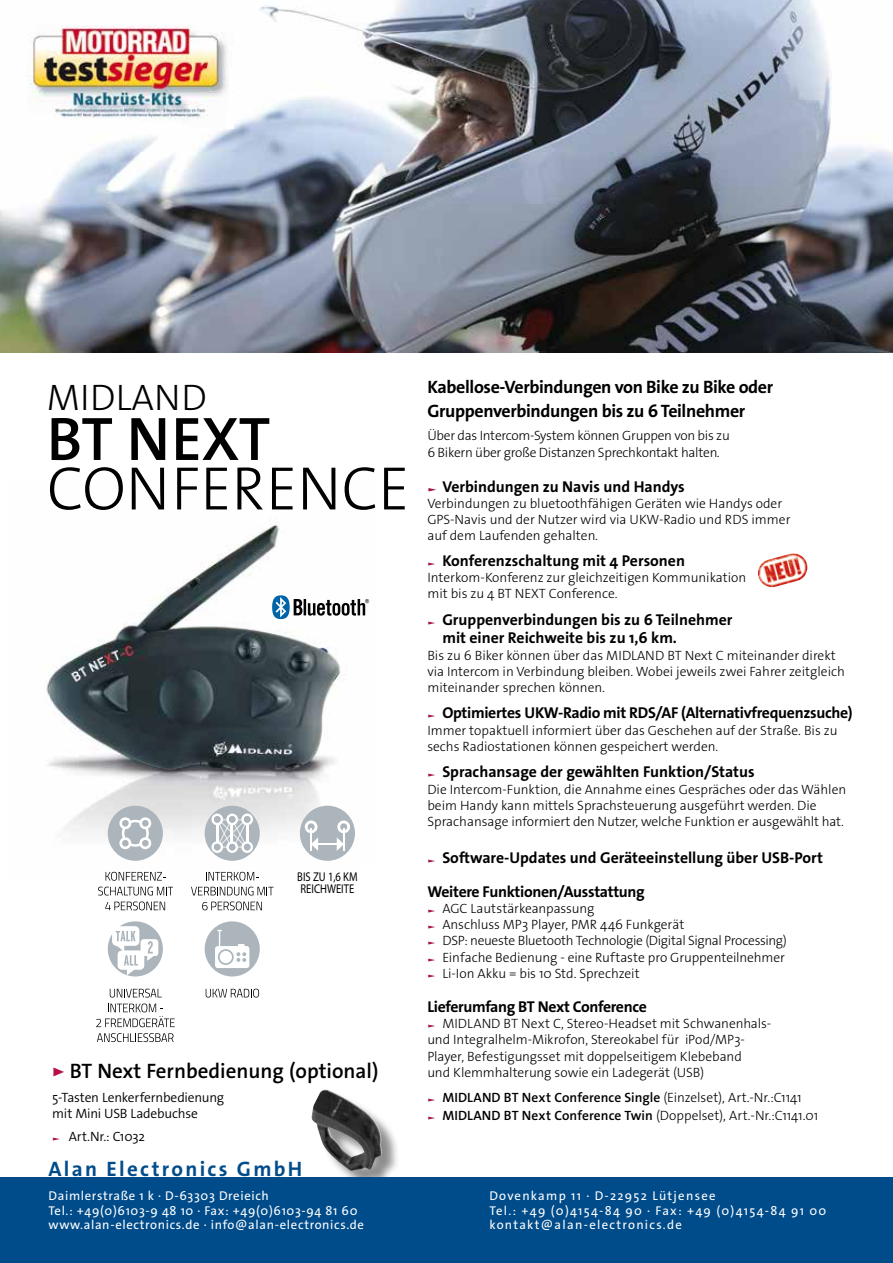
<style>
.page{position:relative;width:893px;height:1263px;background:#fff}
.page>*{position:absolute;margin:0;border:0;box-sizing:border-box;transform-origin:0 0}
.t1{font:300 61.8px "The Sans Os F";color:#000}
.t2{font:600 61.8px "The Sans Os F";letter-spacing:-.01em;color:#000}
.t3{font:300 37.2px "The Sans Os F";color:#000}
.t4{font:600 21px "The Sans Os F";color:#000}
.t5{font:700 21px "The Sans Os F";letter-spacing:.11em;color:#004c8b}
.t6{font:700 18px/23.4px "The Sans Os F";letter-spacing:-.02em;color:#000}
.t7{font:700 15.75px/18.9px "The Sans Os F";color:#000}
.t8{font:700 15.75px "The Sans Os F";letter-spacing:-.02em;color:#000}
.t9{font:300 13.5px/16.2px "The Sans Os F";color:#000}
.t10{font:600 13.5px/18px "The Sans Os F";letter-spacing:.005em;color:#000}
.t11{font:300 13.5px/16.2px "The Sans Os F";letter-spacing:-.02em;color:#000}
.t12{font:300 13.5px/16.2px "The Sans Os F";letter-spacing:-.015em;color:#000}
.t13{font:12.75px/14.2px "The Sans Os F";letter-spacing:.05em;color:#fff}
.t14{font:12.75px/14.2px "The Sans Os F";letter-spacing:.1em;color:#fff}
.t15{font:12.75px/12.8px "Myriad Pro";color:#000;scale:.83 1}
.t16{font:700 6.75px "The Sans Os F";color:#a81043;scale:2 1}
.s1{font-weight:700;color:#b51047}
.s2{font-weight:700;font-size:6.75px;color:#a81043}
.s3{font-size:7.8px;color:#a81043}
.s4{font-weight:300}
</style>
<div class="page">
<img style="left:46px;top:520px;width:324px;height:357px">
<svg style="left:272px;top:595px;width:97px;height:24px"></svg>
<div style="left:314px;top:1092px;width:86px;height:97px;background:#000;opacity:.45"></div>
<img style="left:311px;top:1089px;width:71px;height:82px">
<div style="left:0;top:1177px;width:893px;height:86px;background:#004c8b"></div>
<img style="left:764px;top:553px;width:29px;height:9px">
<div style="left:300px;top:806px;width:55px;height:55px;background:#acb5bb;border-radius:50%"></div>
<hr style="left:317px;top:843px;width:21px;height:2px;background:#fff">
<svg style="left:305px;top:820px;width:13px;height:31px"></svg>
<svg style="left:337px;top:820px;width:13px;height:31px"></svg>
<hr style="left:310px;top:828px;width:2px;height:23px;background:#fff">
<div style="left:205px;top:806px;width:55px;height:55px;background:#acb5bb;border-radius:50%"></div>
<svg style="left:211px;top:813px;width:42px;height:40px"></svg>
<div style="left:108px;top:806px;width:55px;height:55px;background:#acb5bb;border-radius:50%"></div>
<div style="left:122px;top:820px;width:27px;height:27px;border:3px solid #fff;border-radius:50%"></div>
<svg style="left:119px;top:817px;width:13px;height:13px"></svg>
<svg style="left:139px;top:837px;width:13px;height:12px"></svg>
<svg style="left:139px;top:817px;width:13px;height:13px"></svg>
<svg style="left:119px;top:837px;width:13px;height:12px"></svg>
<div style="left:205px;top:921px;width:55px;height:55px;background:#acb5bb;border-radius:50%"></div>
<svg style="left:215px;top:930px;width:34px;height:38px"></svg>
<svg style="left:108px;top:921px;width:55px;height:55px"></svg>
<svg style="left:106px;top:872px;width:59px;height:9px"></svg>
<svg style="left:98px;top:887px;width:75px;height:8px"></svg>
<svg style="left:105px;top:901px;width:60px;height:9px"></svg>
<svg style="left:206px;top:872px;width:53px;height:9px"></svg>
<svg style="left:191px;top:887px;width:83px;height:8px"></svg>
<svg style="left:202px;top:901px;width:60px;height:9px"></svg>
<svg style="left:110px;top:989px;width:52px;height:8px"></svg>
<svg style="left:96px;top:1003px;width:79px;height:24px"></svg>
<svg style="left:97px;top:1033px;width:77px;height:9px"></svg>
<svg style="left:206px;top:989px;width:53px;height:8px"></svg>
<div style="left:360px;top:864px;width:21px;height:34px;background:#fff"></div>
<img style="left:0;top:0;width:893px;height:353px">
<img style="left:27px;top:26px;width:207px;height:103px">
<h2 class="t3" style="left:47px;top:374px;width:162px">MIDLAND</h2>
<h1 class="t2" style="left:47px;top:399px;width:225px">BT NEXT</h1>
<h1 class="t1" style="left:47px;top:449px;width:364px">CONFERENCE</h1>
<p class="t15" style="left:297px;top:870px;width:74px">BIS ZU 1,6 KM<br>REICHWEITE</p>
<h3 class="t4" style="left:52px;top:1057px;width:328px"><span class="s1">▹</span> BT Next Fernbedienung (optional)</h3>
<p class="t12" style="left:52px;top:1089px;width:173px">5-Tasten Lenkerfernbedienung mit Mini USB Ladebuchse</p>
<p class="t12" style="left:52px;top:1129px;width:94px"><span class="s2">▹</span> Art.Nr.: C1032</p>
<h3 class="t5" style="left:49px;top:1155px;width:255px">Alan Electronics GmbH</h3>
<p class="t13" style="left:49px;top:1189px;width:317px">Daimlerstraße 1 k · D-63303 Dreieich<br>Tel.: +49(0)6103-9 48 10 · Fax: +49(0)6103-94 81 60 www.alan-electronics.de · info@alan-electronics.de</p>
<h3 class="t6" style="left:427px;top:376px;width:347px">Kabellose-Verbindungen von Bike zu Bike oder<br>Gruppenverbindungen bis zu 6 Teilnehmer</h3>
<p class="t11" style="left:427px;top:428px;width:304px">Über das Intercom-System können Gruppen von bis zu<br>6 Bikern über große Distanzen Sprechkontakt halten.</p>
<p class="t7" style="left:427px;top:477px;width:259px"><span class="s3">▹</span> Verbindungen zu Navis und Handys</p>
<p class="t9" style="left:427px;top:495px;width:365px">Verbindungen zu bluetoothfähigen Geräten wie Handys oder<br>GPS-Navis und der Nutzer wird via UKW-Radio und RDS immer auf dem Laufenden gehalten.</p>
<p class="t16" style="left:427px;top:559px;width:6px">▹</p>
<p class="t7" style="left:442px;top:551px;width:244px">Konferenzschaltung mit 4 Personen</p>
<p class="t9" style="left:427px;top:569px;width:320px">Interkom-Konferenz zur gleichzeitigen Kommunikation mit bis zu 4 BT NEXT Conference.</p>
<p class="t16" style="left:427px;top:618px;width:6px">▹</p>
<p class="t7" style="left:442px;top:610px;width:292px">Gruppenverbindungen bis zu 6 Teilnehmer mit einer Reichweite bis zu 1,6 km.</p>
<p class="t9" style="left:427px;top:647px;width:419px">Bis zu 6 Biker können über das MIDLAND BT Next C miteinander direkt via Intercom in Verbindung bleiben. Wobei jeweils zwei Fahrer zeitgleich miteinander sprechen können.</p>
<p class="t16" style="left:427px;top:712px;width:6px">▹</p>
<p class="t8" style="left:442px;top:703px;width:412px">Optimiertes UKW-Radio mit RDS/AF (Alternativfrequenzsuche)</p>
<p class="t9" style="left:427px;top:722px;width:412px">Immer topaktuell informiert über das Geschehen auf der Straße. Bis zu sechs Radiostationen können gespeichert werden.</p>
<p class="t16" style="left:427px;top:771px;width:6px">▹</p>
<p class="t7" style="left:442px;top:763px;width:314px">Sprachansage der gewählten Funktion/Status</p>
<p class="t9" style="left:427px;top:781px;width:420px">Die Intercom-Funktion, die Annahme eines Gespräches oder das Wählen beim Handy kann mittels Sprachsteuerung ausgeführt werden. Die<br>Sprachansage informiert den Nutzer, welche Funktion er ausgewählt hat.</p>
<p class="t16" style="left:427px;top:856px;width:6px">▹</p>
<p class="t7" style="left:427px;top:841px;width:397px;line-height:33.9px;text-indent:15px">Software-Updates und Geräteeinstellung über USB-Port<br>Weitere Funktionen/Ausstattung</p>
<p class="t9" style="left:427px;top:900px;width:361px"><span class="s2">▹</span> AGC Lautstärkeanpassung<br><span class="s2">▹</span> Anschluss MP3 Player, PMR 446 Funkgerät<br><span class="s2">▹</span> DSP: neueste Bluetooth Technologie (Digital Signal Processing) <span class="s2">▹</span> Einfache Bedienung - eine Ruftaste pro Gruppenteilnehmer <span class="s2">▹</span> Li-Ion Akku = bis 10 Std. Sprechzeit</p>
<p class="t8" style="left:427px;top:996px;width:221px">Lieferumfang BT Next Conference</p>
<p class="t9" style="left:427px;top:1015px;width:345px"><span class="s2">▹</span> MIDLAND BT Next C, Stereo-Headset mit Schwanenhals&shy;und Integralhelm-Mikrofon, Stereokabel für iPod/MP3- Player, Befestigungsset mit doppelseitigem Klebeband<br>und Klemmhalterung sowie ein Ladegerät (USB)</p>
<p class="t10" style="left:427px;top:1089px;width:393px"><span class="s2">▹</span> MIDLAND BT Next Conference Single <span class="s4">(Einzelset), Art.-Nr.:C1141<br></span><span class="s2">▹</span> MIDLAND BT Next Conference Twin <span class="s4">(Doppelset), Art.-Nr.:C1141.01</span></p>
<p class="t14" style="left:489px;top:1189px;width:338px">Dovenkamp 11 · D-22952 Lütjensee<br>Tel.: +49 (0)4154-84 90 · Fax: +49 (0)4154-84 91 00 kontakt@alan-electronics.de</p>
</div>
